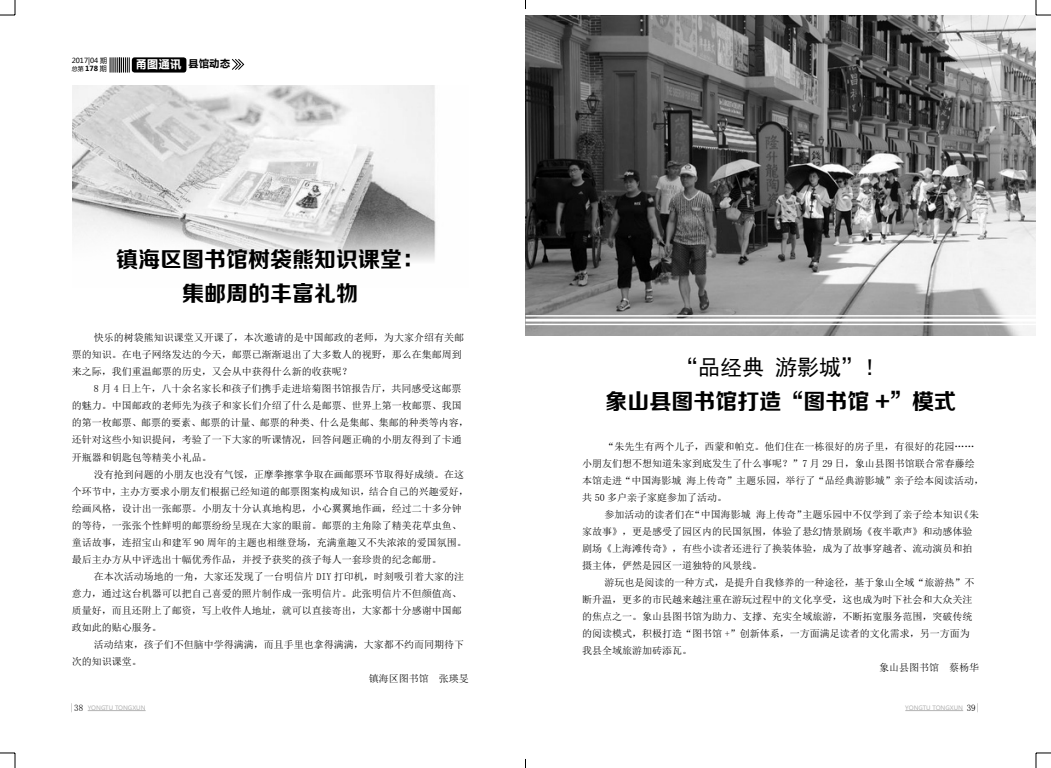
<style>
.page{position:relative;width:1051px;height:768px;background:#fff}
.page>*{position:absolute;margin:0;border:0;box-sizing:border-box;transform-origin:0 0}
.t1{font:22px/34px "FZZCHJW GB1 0";color:#000;text-align:center}
.t2{font:22px "Sim Hei";color:#000}
.t3{font:700 11px "Microsoft Ya Hei";color:#fff}
.t4{font:10px/17px "Sim Sun";color:#000}
.t5{font:7px/8.2px "Microsoft Ya Hei";color:#000}
.t6{font:6px "Microsoft Ya Hei";color:#b4b4b4}
.s1{font-size:6px}
.s2{font-weight:700}
.s3{font-size:10px;color:#000}
.s4{font-family:"Sim Sun";font-size:9px;color:#000}
</style>
<div class="page">
<hr style="left:88px;top:710px;width:58px;height:1px;background:#b4b4b4">
<hr style="left:905px;top:710px;width:58px;height:1px;background:#b4b4b4">
<svg style="left:110px;top:57px;width:20px;height:15px"></svg>
<div style="left:132px;top:57px;width:54px;height:15px;background:#000;border-radius:3px"></div>
<svg style="left:232px;top:59px;width:13px;height:11px"></svg>
<img style="left:525px;top:15px;width:510px;height:320px">
<hr style="left:525px;top:315px;width:510px;height:1px;background:#fff">
<hr style="left:525px;top:318px;width:510px;height:3px;background:#fff">
<hr style="left:525px;top:323px;width:510px;height:2px;background:#fff">
<img style="left:72px;top:86px;width:364px;height:176px">
<svg style="left:0;top:0;width:16px;height:16px"></svg>
<svg style="left:0;top:752px;width:16px;height:15px"></svg>
<svg style="left:1035px;top:0;width:15px;height:16px"></svg>
<svg style="left:1035px;top:752px;width:15px;height:15px"></svg>
<p class="t5" style="left:72px;top:56px;width:37px">2017|04 期<span class="s1">总第</span> <span class="s2">178</span> 期</p>
<p class="t3" style="left:136px;top:56px;width:96px">甬图通讯 <span class="s3">县馆动态</span></p>
<h1 class="t1" style="left:116px;top:243px;width:309px">镇海区图书馆树袋熊知识课堂：集邮周的丰富礼物</h1>
<p class="t4" style="left:72px;top:329px;width:394px;text-indent:22px">快乐的树袋熊知识课堂又开课了，本次邀请的是中国邮政的老师，为大家介绍有关邮票的知识。在电子网络发达的今天，邮票已渐渐退出了大多数人的视野，那么在集邮周到来之际，我们重温邮票的历史，又会从中获得什么新的收获呢？</p>
<p class="t4" style="left:72px;top:380px;width:398px;text-indent:22px">8 月 4 日上午，八十余名家长和孩子们携手走进培菊图书馆报告厅，共同感受这邮票的魅力。中国邮政的老师先为孩子和家长们介绍了什么是邮票、世界上第一枚邮票、我国的第一枚邮票、邮票的要素、邮票的计量、邮票的种类、什么是集邮、集邮的种类等内容，还针对这些小知识提问，考验了一下大家的听课情况，回答问题正确的小朋友得到了卡通开瓶器和钥匙包等精美小礼品。</p>
<p class="t4" style="left:72px;top:465px;width:398px;text-indent:22px">没有抢到问题的小朋友也没有气馁，正摩拳擦掌争取在画邮票环节取得好成绩。在这个环节中，主办方要求小朋友们根据已经知道的邮票图案构成知识，结合自己的兴趣爱好，绘画风格，设计出一张邮票。小朋友十分认真地构思，小心翼翼地作画，经过二十多分钟的等待，一张张个性鲜明的邮票纷纷呈现在大家的眼前。邮票的主角除了精美花草虫鱼、童话故事，连招宝山和建军 90 周年的主题也相继登场，充满童趣又不失浓浓的爱国氛围。最后主办方从中评选出十幅优秀作品，并授予获奖的孩子每人一套珍贵的纪念邮册。</p>
<p class="t4" style="left:72px;top:567px;width:394px;text-indent:22px">在本次活动场地的一角，大家还发现了一台明信片 DIY 打印机，时刻吸引着大家的注意力，通过这台机器可以把自己喜爱的照片制作成一张明信片。此张明信片不但颜值高、质量好，而且还附上了邮资，写上收件人地址，就可以直接寄出，大家都十分感谢中国邮政如此的贴心服务。</p>
<p class="t4" style="left:94px;top:635px;width:371px">活动结束，孩子们不但脑中学得满满，而且手里也拿得满满，大家都不约而同期待下</p>
<p class="t4" style="left:72px;top:652px;width:71px">次的知识课堂。</p>
<p class="t4" style="left:369px;top:669px;width:101px">镇海区图书馆　张瑛旻</p>
<h1 class="t2" style="left:676px;top:356px;width:210px">“品经典 游影城”！</h1>
<h1 class="t1" style="left:605px;top:386px;width:352px">象山县图书馆打造“图书馆 +”模式</h1>
<p class="t4" style="left:582px;top:437px;width:403px;text-indent:22px">“朱先生有两个儿子，西蒙和帕克。他们住在一栋很好的房子里，有很好的花园……小朋友们想不想知道朱家到底发生了什么事呢？”7 月 29 日，象山县图书馆联合常春藤绘本馆走进“中国海影城 海上传奇”主题乐园，举行了“品经典游影城”亲子绘本阅读活动，共 50 多户亲子家庭参加了活动。</p>
<p class="t4" style="left:582px;top:505px;width:398px;text-indent:22px">参加活动的读者们在“中国海影城 海上传奇”主题乐园中不仅学到了亲子绘本知识《朱家故事》，更是感受了园区内的民国氛围，体验了悬幻情景剧场《夜半歌声》和动感体验剧场《上海滩传奇》，有些小读者还进行了换装体验，成为了故事穿越者、流动演员和拍摄主体，俨然是园区一道独特的风景线。</p>
<p class="t4" style="left:604px;top:573px;width:371px">游玩也是阅读的一种方式，是提升自我修养的一种途径，基于象山全域“旅游热”不</p>
<p class="t4" style="left:582px;top:590px;width:391px">断升温，更多的市民越来越注重在游玩过程中的文化享受，这也成为时下社会和大众关注</p>
<p class="t4" style="left:582px;top:607px;width:391px">的焦点之一。象山县图书馆为助力、支撑、充实全域旅游，不断拓宽服务范围，突破传统</p>
<p class="t4" style="left:582px;top:624px;width:389px">的阅读模式，积极打造“图书馆 +”创新体系，一方面满足读者的文化需求，另一方面为</p>
<p class="t4" style="left:582px;top:641px;width:111px">我县全域旅游加砖添瓦。</p>
<p class="t4" style="left:879px;top:658px;width:111px">象山县图书馆　蔡杨华　</p>
<p class="t6" style="left:70px;top:703px;width:77px"><span class="s4">|38</span> YONGTU TONGXUN</p>
<p class="t6" style="left:905px;top:703px;width:76px">YONGTU TONGXUN <span class="s4">39|</span></p>
</div>
